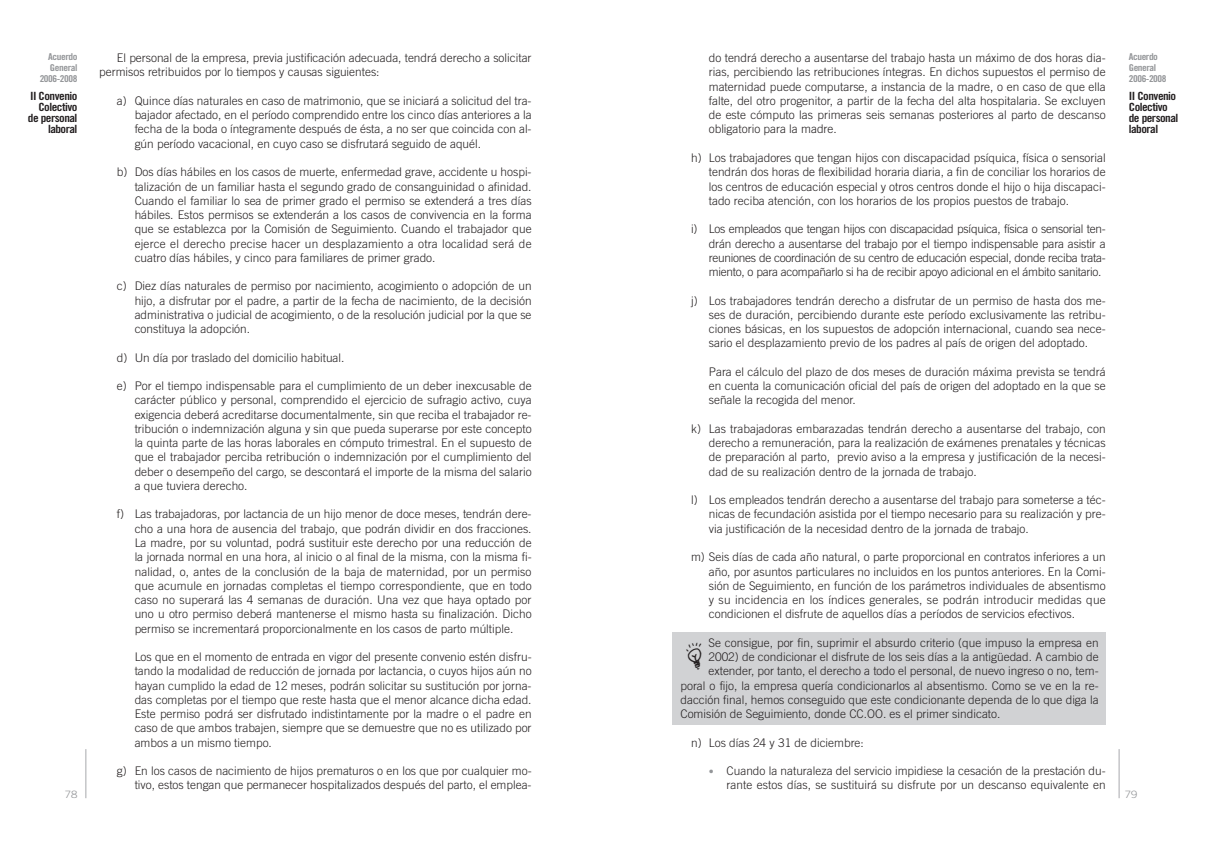
<style>
.page{position:relative;width:1205px;height:851px;background:#fff}
.page>*{position:absolute;margin:0;border:0;box-sizing:border-box;transform-origin:0 0}
.t1{font:300 11.88px/14.2px "Trade Gothic LT Std";color:#231f20;text-align:justify}
.t2{font:11.38px/11px "Trade Gothic LT Std Bd Cn 20";letter-spacing:-.04em;color:#231f20;scale:1.12 1}
.t3{font:300 10.12px "Trade Gothic LT Std";color:#939598;scale:1.12 1}
.t4{font:9.38px/11px "Trade Gothic LT Std Bd Cn 20";letter-spacing:-.04em;color:#939598;scale:1.12 1}
.s1{font-size:10px;color:#939598}
</style>
<div class="page">
<div style="left:673px;top:632px;width:433px;height:93px;background:#d1d2d4"></div>
<hr style="left:1119px;top:749px;width:1px;height:49px;background:#a8a9ad">
<hr style="left:86px;top:749px;width:1px;height:49px;background:#a8a9ad">
<p class="t4" style="left:40px;top:52px;width:35px;text-align:right">Acuerdo<br>General<br>2006-2008</p>
<p class="t2" style="left:28px;top:92px;width:46px;text-align:right">II Convenio<br>Colectivo de personal laboral</p>
<p class="t3" style="left:65px;top:790px;width:13px">78</p>
<p class="t1" style="left:99px;top:52px;width:434px;text-indent:18px">El personal de la empresa, previa justificación adecuada, tendrá derecho a solicitar permisos retribuidos por lo tiempos y causas siguientes:</p>
<p class="t1" style="left:135px;top:95px;width:398px;text-indent:-18px">a) Quince días naturales en caso de matrimonio, que se iniciará a solicitud del tra&shy;bajador afectado, en el período comprendido entre los cinco días anteriores a la fecha de la boda o íntegramente después de ésta, a no ser que coincida con al&shy;gún período vacacional, en cuyo caso se disfrutará seguido de aquél.</p>
<p class="t1" style="left:135px;top:166px;width:398px;text-indent:-18px">b) Dos días hábiles en los casos de muerte, enfermedad grave, accidente u hospi&shy;talización de un familiar hasta el segundo grado de consanguinidad o afinidad.<br>Cuando el familiar lo sea de primer grado el permiso se extenderá a tres días hábiles. Estos permisos se extenderán a los casos de convivencia en la forma que se establezca por la Comisión de Seguimiento. Cuando el trabajador que ejerce el derecho precise hacer un desplazamiento a otra localidad será de cuatro días hábiles, y cinco para familiares de primer grado.</p>
<p class="t1" style="left:135px;top:280px;width:398px;text-indent:-18px">c) Diez días naturales de permiso por nacimiento, acogimiento o adopción de un hijo, a disfrutar por el padre, a partir de la fecha de nacimiento, de la decisión administrativa o judicial de acogimiento, o de la resolución judicial por la que se constituya la adopción.</p>
<p class="t1" style="left:117px;top:351px;width:229px">d) Un día por traslado del domicilio habitual.</p>
<p class="t1" style="left:135px;top:380px;width:398px;text-indent:-18px">e) Por el tiempo indispensable para el cumplimiento de un deber inexcusable de carácter público y personal, comprendido el ejercicio de sufragio activo, cuya exigencia deberá acreditarse documentalmente, sin que reciba el trabajador re&shy;tribución o indemnización alguna y sin que pueda superarse por este concepto la quinta parte de las horas laborales en cómputo trimestral. En el supuesto de que el trabajador perciba retribución o indemnización por el cumplimiento del deber o desempeño del cargo, se descontará el importe de la misma del salario a que tuviera derecho.</p>
<p class="t1" style="left:135px;top:508px;width:398px;text-indent:-18px">f) Las trabajadoras, por lactancia de un hijo menor de doce meses, tendrán dere&shy;cho a una hora de ausencia del trabajo, que podrán dividir en dos fracciones.<br>La madre, por su voluntad, podrá sustituir este derecho por una reducción de la jornada normal en una hora, al inicio o al final de la misma, con la misma fi&shy;nalidad, o, antes de la conclusión de la baja de maternidad, por un permiso que acumule en jornadas completas el tiempo correspondiente, que en todo caso no superará las 4 semanas de duración. Una vez que haya optado por uno u otro permiso deberá mantenerse el mismo hasta su finalización. Dicho permiso se incrementará proporcionalmente en los casos de parto múltiple.</p>
<p class="t1" style="left:135px;top:650px;width:398px">Los que en el momento de entrada en vigor del presente convenio estén disfru&shy;tando la modalidad de reducción de jornada por lactancia, o cuyos hijos aún no hayan cumplido la edad de 12 meses, podrán solicitar su sustitución por jorna&shy;das completas por el tiempo que reste hasta que el menor alcance dicha edad.<br>Este permiso podrá ser disfrutado indistintamente por la madre o el padre en caso de que ambos trabajen, siempre que se demuestre que no es utilizado por ambos a un mismo tiempo.</p>
<p class="t1" style="left:117px;top:764px;width:416px;text-align:right">g) En los casos de nacimiento de hijos prematuros o en los que por cualquier mo&shy;tivo, estos tengan que permanecer hospitalizados después del parto, el emplea-</p>
<p class="t1" style="left:709px;top:52px;width:398px">do tendrá derecho a ausentarse del trabajo hasta un máximo de dos horas dia&shy;rias, percibiendo las retribuciones íntegras. En dichos supuestos el permiso de maternidad puede computarse, a instancia de la madre, o en caso de que ella falte, del otro progenitor, a partir de la fecha del alta hospitalaria. Se excluyen de este cómputo las primeras seis semanas posteriores al parto de descanso obligatorio para la madre.</p>
<p class="t1" style="left:709px;top:152px;width:398px;text-indent:-18px">h) Los trabajadores que tengan hijos con discapacidad psíquica, física o sensorial tendrán dos horas de flexibilidad horaria diaria, a fin de conciliar los horarios de los centros de educación especial y otros centros donde el hijo o hija discapaci&shy;tado reciba atención, con los horarios de los propios puestos de trabajo.</p>
<p class="t1" style="left:709px;top:223px;width:398px;text-indent:-18px">i) Los empleados que tengan hijos con discapacidad psíquica, física o sensorial ten&shy;drán derecho a ausentarse del trabajo por el tiempo indispensable para asistir a reuniones de coordinación de su centro de educación especial, donde reciba trata&shy;miento, o para acompañarlo si ha de recibir apoyo adicional en el ámbito sanitario.</p>
<p class="t1" style="left:709px;top:294px;width:398px;text-indent:-18px">j) Los trabajadores tendrán derecho a disfrutar de un permiso de hasta dos me&shy;ses de duración, percibiendo durante este período exclusivamente las retribu&shy;ciones básicas, en los supuestos de adopción internacional, cuando sea nece&shy;sario el desplazamiento previo de los padres al país de origen del adoptado.</p>
<p class="t1" style="left:709px;top:365px;width:398px">Para el cálculo del plazo de dos meses de duración máxima prevista se tendrá en cuenta la comunicación oficial del país de origen del adoptado en la que se señale la recogida del menor.</p>
<p class="t1" style="left:709px;top:422px;width:398px;text-indent:-18px">k) Las trabajadoras embarazadas tendrán derecho a ausentarse del trabajo, con derecho a remuneración, para la realización de exámenes prenatales y técnicas de preparación al parto, previo aviso a la empresa y justificación de la necesi&shy;dad de su realización dentro de la jornada de trabajo.</p>
<p class="t1" style="left:709px;top:494px;width:398px;text-indent:-18px">l) Los empleados tendrán derecho a ausentarse del trabajo para someterse a téc&shy;nicas de fecundación asistida por el tiempo necesario para su realización y pre&shy;via justificación de la necesidad dentro de la jornada de trabajo.</p>
<p class="t1" style="left:709px;top:551px;width:398px;text-indent:-18px">m) Seis días de cada año natural, o parte proporcional en contratos inferiores a un año, por asuntos particulares no incluidos en los puntos anteriores. En la Comi&shy;sión de Seguimiento, en función de los parámetros individuales de absentismo y su incidencia en los índices generales, se podrán introducir medidas que condicionen el disfrute de aquellos días a períodos de servicios efectivos.</p>
<p class="t1" style="left:708px;top:636px;width:392px">Se consigue, por fin, suprimir el absurdo criterio (que impuso la empresa en</p>
<p class="t1" style="left:708px;top:650px;width:392px">2002) de condicionar el disfrute de los seis días a la antigüedad. A cambio de</p>
<p class="t1" style="left:708px;top:665px;width:392px">extender, por tanto, el derecho a todo el personal, de nuevo ingreso o no, tem-</p>
<p class="t1" style="left:680px;top:679px;width:420px">poral o fijo, la empresa quería condicionarlos al absentismo. Como se ve en la re-</p>
<p class="t1" style="left:680px;top:693px;width:420px">dacción final, hemos conseguido que este condicionante dependa de lo que diga la</p>
<p class="t1" style="left:680px;top:707px;width:321px">Comisión de Seguimiento, donde CC.OO. es el primer sindicato.</p>
<p class="t1" style="left:691px;top:736px;width:174px">n) Los días 24 y 31 de diciembre:</p>
<p class="t1" style="left:709px;top:764px;width:398px;text-align:right"><span class="s1">•</span> Cuando la naturaleza del servicio impidiese la cesación de la prestación du&shy;rante estos días, se sustituirá su disfrute por un descanso equivalente en</p>
<p class="t4" style="left:1129px;top:52px;width:35px">Acuerdo<br>General<br>2006-2008</p>
<p class="t2" style="left:1129px;top:92px;width:46px">II Convenio<br>Colectivo de personal laboral</p>
<p class="t3" style="left:1125px;top:790px;width:13px">79</p>
</div>
